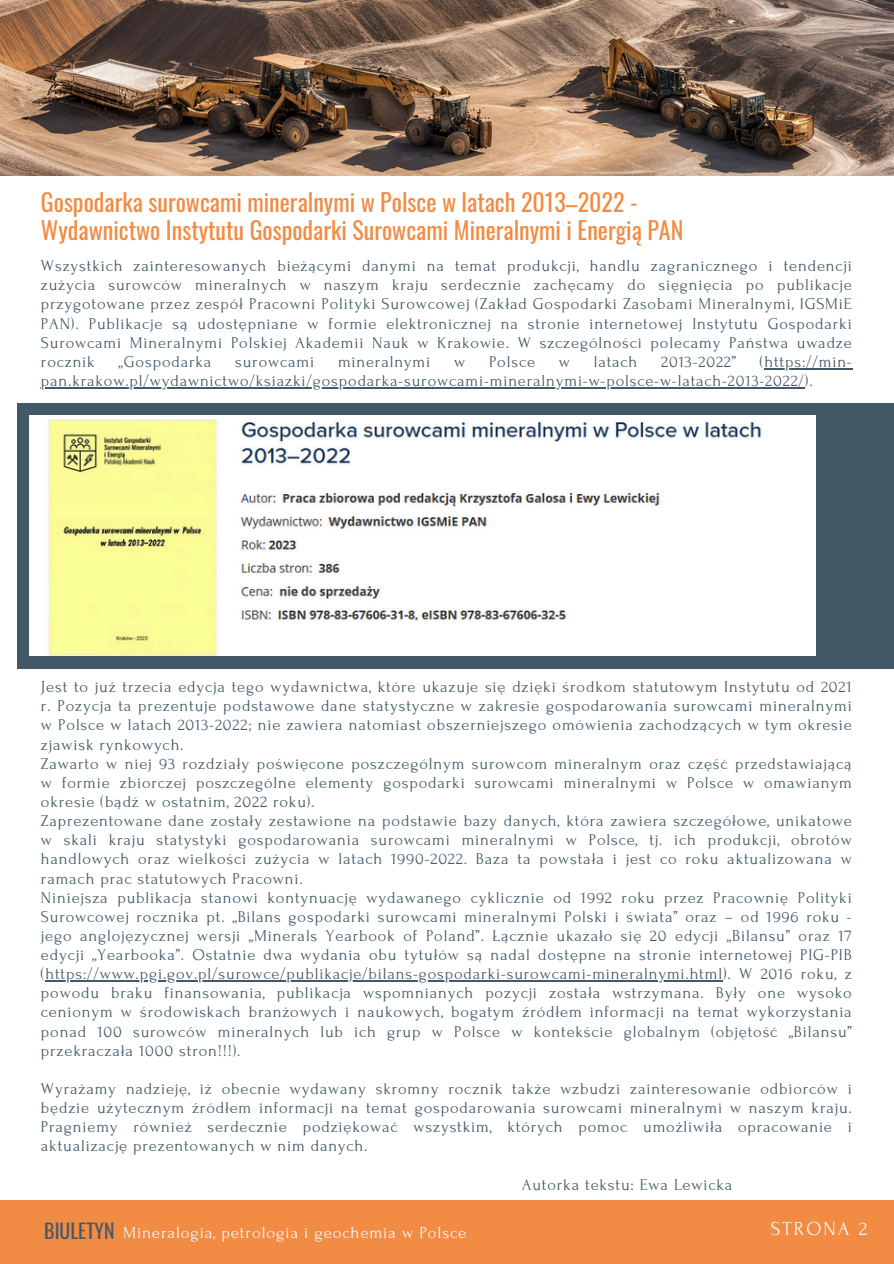
<style>
.page{position:relative;width:894px;height:1264px;background:#fff}
.page>*{position:absolute;margin:0;border:0;box-sizing:border-box;transform-origin:0 0}
.t1{font:24px/28.2px "Oswald";color:#f28b43}
.t2{font:19.8px "Oswald";color:#435967}
.t3{font:19.8px "Forum";letter-spacing:.1em;color:#fafafa}
.t4{font:16.8px "Forum";letter-spacing:.05em;color:#fafafa}
.t5{font:16.5px/19.2px "Forum";letter-spacing:.05em;color:#435967;text-align:justify}
</style>
<div class="page">
<div style="left:0;top:1200px;width:893px;height:63px;background:#f28b43"></div>
<img style="left:0;top:0;width:893px;height:176px">
<div style="left:17px;top:403px;width:876px;height:265px;background:#435967"></div>
<hr style="left:764px;top:368px;width:88px;height:1px;background:#435967">
<hr style="left:41px;top:387px;width:763px;height:1px;background:#435967">
<hr style="left:45px;top:980px;width:677px;height:1px;background:#435967">
<img style="left:29px;top:415px;width:785px;height:241px">
<h1 class="t1" style="left:41px;top:186px;width:643px">Gospodarka surowcami mineralnymi w Polsce w latach 2013–2022 -<br>Wydawnictwo Instytutu Gospodarki Surowcami Mineralnymi i Energią PAN</h1>
<h1 class="t5" style="left:41px;top:256px;width:812px">Wszystkich zainteresowanych bieżącymi danymi na temat produkcji, handlu zagranicznego i tendencji zużycia surowców mineralnych w naszym kraju serdecznie zachęcamy do sięgnięcia po publikacje przygotowane przez zespół Pracowni Polityki Surowcowej (Zakład Gospodarki Zasobami Mineralnymi, IGSMiE PAN). Publikacje są udostępniane w formie elektronicznej na stronie internetowej Instytutu Gospodarki Surowcami Mineralnymi Polskiej Akademii Nauk w Krakowie. W szczególności polecamy Państwa uwadze rocznik</h1>
<h1 class="t5" style="left:119px;top:352px;width:94px">„Gospodarka</h1>
<h1 class="t5" style="left:235px;top:352px;width:80px">surowcami</h1>
<h1 class="t5" style="left:338px;top:352px;width:94px">mineralnymi</h1>
<h1 class="t5" style="left:454px;top:352px;width:13px">w</h1>
<h1 class="t5" style="left:489px;top:352px;width:47px">Polsce</h1>
<h1 class="t5" style="left:558px;top:352px;width:13px">w</h1>
<h1 class="t5" style="left:593px;top:352px;width:45px">latach</h1>
<h1 class="t5" style="left:661px;top:352px;width:76px">2013-2022”</h1>
<h1 class="t5" style="left:759px;top:352px;width:93px">(https://min-</h1>
<p class="t5" style="left:41px;top:371px;width:773px">pan.krakow.pl/wydawnictwo/ksiazki/gospodarka-surowcami-mineralnymi-w-polsce-w-latach-2013-2022/).</p>
<p class="t5" style="left:41px;top:677px;width:812px;text-align:left">Jest to już trzecia edycja tego wydawnictwa, które ukazuje się dzięki środkom statutowym Instytutu od 2021 r. Pozycja ta prezentuje podstawowe dane statystyczne w zakresie gospodarowania surowcami mineralnymi w Polsce w latach 2013-2022; nie zawiera natomiast obszerniejszego omówienia zachodzących w tym okresie zjawisk rynkowych.<br>Zawarto w niej 93 rozdziały poświęcone poszczególnym surowcom mineralnym oraz część przedstawiającą w formie zbiorczej poszczególne elementy gospodarki surowcami mineralnymi w Polsce w omawianym</p>
<p class="t5" style="left:41px;top:792px;width:812px;text-align:left">okresie (bądź w ostatnim, 2022 roku).<br>Zaprezentowane dane zostały zestawione na podstawie bazy danych, która zawiera szczegółowe, unikatowe w skali kraju statystyki gospodarowania surowcami mineralnymi w Polsce, tj. ich produkcji, obrotów</p>
<p class="t5" style="left:41px;top:849px;width:812px;text-align:left">handlowych oraz wielkości zużycia w latach 1990-2022. Baza ta powstała i jest co roku aktualizowana w ramach prac statutowych Pracowni.<br>Niniejsza publikacja stanowi kontynuację wydawanego cyklicznie od 1992 roku przez Pracownię Polityki Surowcowej rocznika pt. „Bilans gospodarki surowcami mineralnymi Polski i świata” oraz – od 1996 roku -</p>
<p class="t5" style="left:41px;top:926px;width:812px">jego anglojęzycznej wersji „Minerals Yearbook of Poland”. Łącznie ukazało się 20 edycji „Bilansu” oraz 17 edycji „Yearbooka”. Ostatnie dwa wydania obu tytułów są nadal dostępne na stronie internetowej PIG-PIB (https://www.pgi.gov.pl/surowce/publikacje/bilans-gospodarki-surowcami-mineralnymi.html). W 2016 roku, z</p>
<p class="t5" style="left:41px;top:983px;width:812px">powodu braku finansowania, publikacja wspomnianych pozycji została wstrzymana. Były one wysoko cenionym w środowiskach branżowych i naukowych, bogatym źródłem informacji na temat wykorzystania ponad 100 surowców mineralnych lub ich grup w Polsce w kontekście globalnym (objętość „Bilansu” przekraczała 1000 stron!!!).</p>
<p class="t5" style="left:41px;top:1079px;width:812px">Wyrażamy nadzieję, iż obecnie wydawany skromny rocznik także wzbudzi zainteresowanie odbiorców i będzie użytecznym źródłem informacji na temat gospodarowania surowcami mineralnymi w naszym kraju.<br>Pragniemy również serdecznie podziękować wszystkim, których pomoc umożliwiła opracowanie i aktualizację prezentowanych w nim danych.</p>
<p class="t5" style="left:521px;top:1174px;width:212px">Autorka tekstu: Ewa Lewicka</p>
<h2 class="t2" style="left:44px;top:1214px;width:72px">BIULETYN</h2>
<p class="t4" style="left:123px;top:1223px;width:345px">Mineralogia, petrologia i geochemia w Polsce</p>
<h2 class="t3" style="left:770px;top:1218px;width:98px">STRONA 2</h2>
</div>
